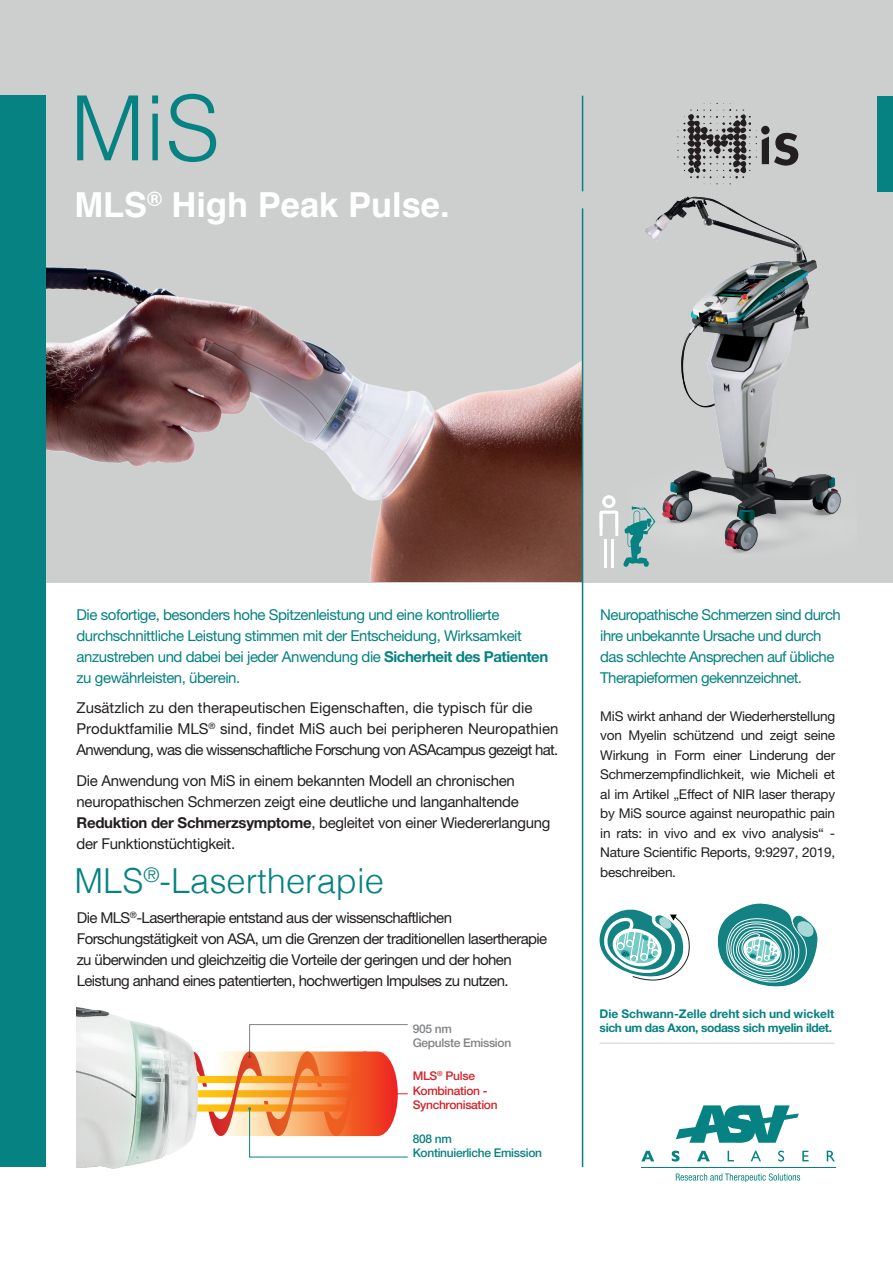
<style>
.page{position:relative;width:893px;height:1263px;background:#fff}
.page>*{position:absolute;margin:0;border:0;box-sizing:border-box;transform-origin:0 0}
.t1{font:300 90px "Helvetica";color:#058281}
.t2{font:700 34.5px "Helvetica";color:#fff}
.t3{font:300 34.5px "Helvetica";color:#058281}
.t4{font:15px/21px "Helvetica Neue LT Pro";letter-spacing:-.03em;color:#058281}
.t5{font:15px/21px "Helvetica Neue LT Pro";letter-spacing:-.04em;color:#231f20}
.t6{font:15px/21px "Helvetica Neue LT Pro";letter-spacing:-.02em;color:#231f20}
.t7{font:15px/21px "Helvetica Neue LT Pro";color:#231f20}
.t8{font:13.5px/19.5px "Helvetica Neue LT Pro";letter-spacing:-.02em;color:#231f20;text-align:justify}
.t9{font:700 12px/14.4px "Helvetica Neue LT Std";letter-spacing:-.02em;color:#058281}
.t10{font:500 12px/14.4px "Helvetica Neue LT Pro";letter-spacing:-.025em;color:#d1232a}
.t11{font:500 12px/14.4px "Helvetica Neue LT Pro";letter-spacing:-.025em;color:#058281}
.t12{font:500 12px/14.4px "Helvetica Neue LT Pro";letter-spacing:-.025em;color:#808285}
.s1{font-family:"Helvetica Neue LT Std";font-weight:700}
.s2{font-weight:700}
</style>
<div class="page">
<div style="left:0;top:0;width:893px;height:583px;background:#cdcfcf"></div>
<img style="left:45px;top:244px;width:537px;height:338px">
<div style="left:0;top:96px;width:45px;height:1071px;background:#058281"></div>
<div style="left:878px;top:96px;width:15px;height:96px;background:#058281"></div>
<svg style="left:676px;top:1173px;width:124px;height:9px"></svg>
<svg style="left:641px;top:1150px;width:194px;height:11px"></svg>
<svg style="left:676px;top:1105px;width:123px;height:38px"></svg>
<hr style="left:641px;top:1167px;width:194px;height:1px;background:#058281">
<img style="left:645px;top:196px;width:196px;height:357px">
<svg style="left:600px;top:495px;width:55px;height:72px"></svg>
<hr style="left:582px;top:208px;width:1px;height:959px;background:#058281">
<hr style="left:582px;top:96px;width:1px;height:95px;background:#058281">
<svg style="left:198px;top:1024px;width:210px;height:133px"></svg>
<img style="left:77px;top:1007px;width:121px;height:162px">
<svg style="left:717px;top:903px;width:101px;height:84px"></svg>
<svg style="left:599px;top:909px;width:91px;height:72px"></svg>
<hr style="left:600px;top:1043px;width:234px;height:1px;background:#cdcfcf">
<svg style="left:677px;top:103px;width:121px;height:82px"></svg>
<div style="left:761px;top:126px;width:9px;height:9px;background:#231f20;border-radius:50%"></div>
<h1 class="t1" style="left:70px;top:52px;width:151px">MiS</h1>
<h2 class="t2" style="left:74px;top:177px;width:377px">MLS<sup>®</sup> High Peak Pulse.</h2>
<p class="t4" style="left:77px;top:604px;width:473px">Die sofortige, besonders hohe Spitzenleistung und eine kontrollierte durchschnittliche Leistung stimmen mit der Entscheidung, Wirksamkeit anzustreben und dabei bei jeder Anwendung die <span class="s1">Sicherheit des Patienten </span>zu gewährleisten, überein.</p>
<p class="t7" style="left:77px;top:697px;width:484px">Zusätzlich zu den therapeutischen Eigenschaften, die typisch für die<br>Produktfamilie MLS<sup>®</sup> sind, findet MiS auch bei peripheren Neuropathien<br>Anwendung, was die wissenschaftliche Forschung von ASAcampus gezeigt hat.</p>
<p class="t6" style="left:77px;top:770px;width:475px">Die Anwendung von MiS in einem bekannten Modell an chronischen neuropathischen Schmerzen zeigt eine deutliche und langanhaltende <span class="s2">Reduktion der Schmerzsymptome</span>, begleitet von einer Wiedererlangung der Funktionstüchtigkeit.</p>
<h2 class="t3" style="left:74px;top:851px;width:311px">MLS<sup>®</sup>-Lasertherapie</h2>
<p class="t5" style="left:77px;top:907px;width:472px">Die MLS<sup>®</sup>-Lasertherapie entstand aus der wissenschaftlichen Forschungstätigkeit von ASA, um die Grenzen der traditionellen lasertherapie zu überwinden und gleichzeitig die Vorteile der geringen und der hohen Leistung anhand eines patentierten, hochwertigen Impulses zu nutzen.</p>
<p class="t12" style="left:413px;top:1021px;width:100px">905 nm<br>Gepulste Emission</p>
<p class="t10" style="left:413px;top:1069px;width:86px">MLS<sup>®</sup> Pulse<br>Kombination -<br>Synchronisation</p>
<p class="t11" style="left:413px;top:1131px;width:131px">808 nm<br>Kontinuierliche Emission</p>
<p class="t4" style="left:600px;top:604px;width:242px">Neuropathische Schmerzen sind durch ihre unbekannte Ursache und durch das schlechte Ansprechen auf übliche Therapieformen gekennzeichnet.</p>
<p class="t8" style="left:600px;top:706px;width:236px">MiS wirkt anhand der Wiederherstellung von Myelin schützend und zeigt seine Wirkung in Form einer Linderung der Schmerzempfindlichkeit, wie Micheli et al im Artikel „Effect of NIR laser therapy by MiS source against neuropathic pain in rats: in vivo and ex vivo analysis“ - Nature Scientific Reports, 9:9297, 2019, beschreiben.</p>
<p class="t9" style="left:600px;top:1006px;width:236px">Die Schwann-Zelle dreht sich und wickelt sich um das Axon, sodass sich myelin ildet.</p>
</div>
